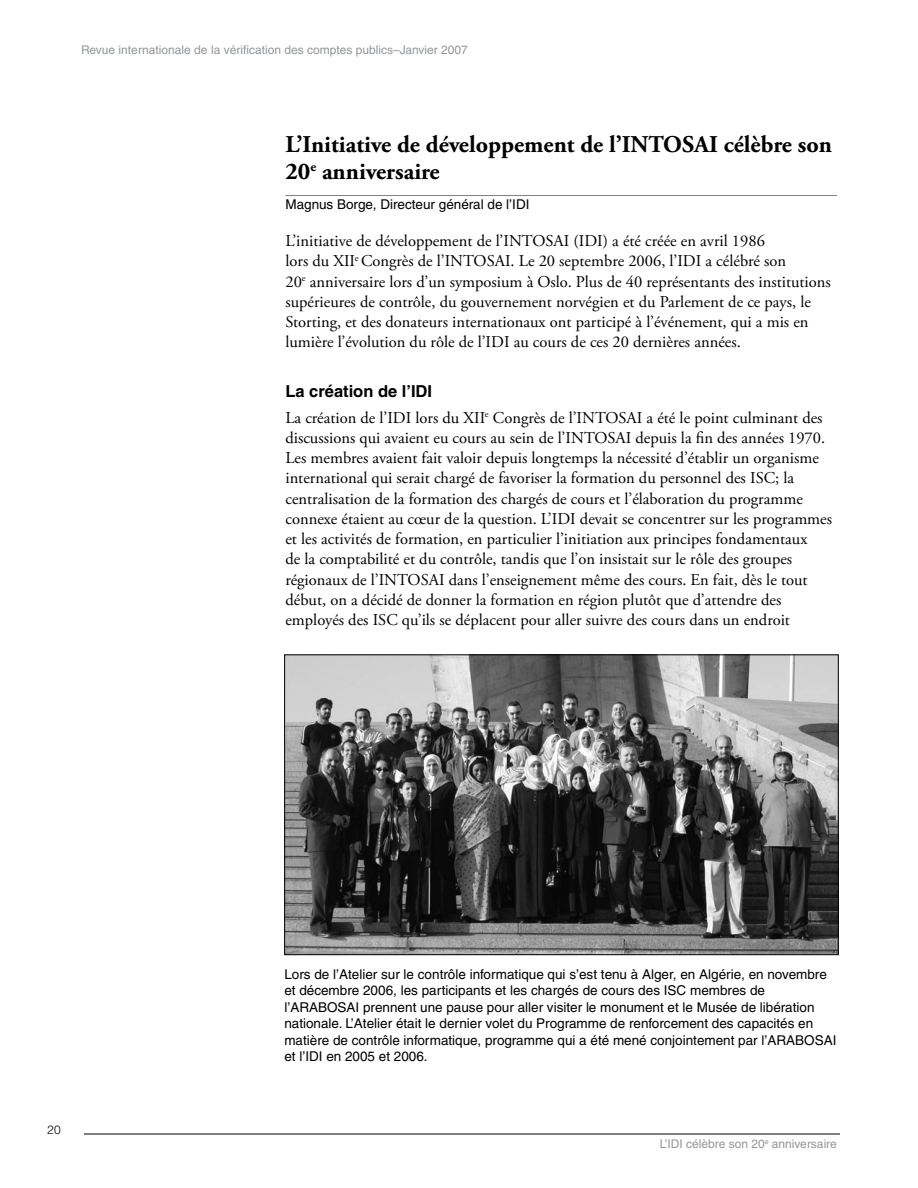
<style>
.page{position:relative;width:918px;height:1188px;background:#fff}
.page>*{position:absolute;margin:0;border:0;box-sizing:border-box;transform-origin:0 0}
.t1{font:700 24px/27px "Adobe Garamond Pro";color:#000}
.t2{font:16.5px/20.2px "Adobe Garamond Pro";color:#000}
.t3{font:700 16.5px "Helvetica";color:#000}
.t4{font:13.5px/16.5px "Helvetica";color:#000}
.t5{font:12px "Helvetica";color:#939598}
.t6{font:300 12px "Helvetica";color:#000}
</style>
<div class="page">
<hr style="left:84px;top:1134px;width:756px;height:1px;background:#000">
<hr style="left:285px;top:195px;width:552px;height:1px;background:#808284">
<img style="left:286px;top:657px;width:550px;height:296px">
<div style="left:284px;top:655px;width:554px;height:300px;border:1px solid #000"></div>
<p class="t5" style="left:81px;top:43px;width:388px">Revue internationale de la vérification des comptes publics–Janvier 2007</p>
<h1 class="t1" style="left:285px;top:132px;width:548px">L’Initiative de développement de l’INTOSAI célèbre son<br>20<sup>e</sup> anniversaire</h1>
<p class="t4" style="left:285px;top:196px;width:246px">Magnus Borge, Directeur général de l’IDI</p>
<p class="t2" style="left:285px;top:231px;width:547px">L’initiative de développement de l’INTOSAI (IDI) a été créée en avril 1986<br>lors du XII<sup>e</sup> Congrès de l’INTOSAI. Le 20 septembre 2006, l’IDI a célébré son<br>20<sup>e</sup> anniversaire lors d’un symposium à Oslo. Plus de 40 représentants des institutions supérieures de contrôle, du gouvernement norvégien et du Parlement de ce pays, le Storting, et des donateurs internationaux ont participé à l’événement, qui a mis en lumière l’évolution du rôle de l’IDI au cours de ces 20 dernières années.</p>
<p class="t3" style="left:285px;top:381px;width:148px">La création de l’IDI</p>
<p class="t2" style="left:285px;top:408px;width:548px">La création de l’IDI lors du XII<sup>e</sup> Congrès de l’INTOSAI a été le point culminant des discussions qui avaient eu cours au sein de l’INTOSAI depuis la fin des années 1970.<br>Les membres avaient fait valoir depuis longtemps la nécessité d’établir un organisme international qui serait chargé de favoriser la formation du personnel des ISC; la centralisation de la formation des chargés de cours et l’élaboration du programme connexe étaient au cœur de la question. L’IDI devait se concentrer sur les programmes et les activités de formation, en particulier l’initiation aux principes fondamentaux<br>de la comptabilité et du contrôle, tandis que l’on insistait sur le rôle des groupes régionaux de l’INTOSAI dans l’enseignement même des cours. En fait, dès le tout début, on a décidé de donner la formation en région plutôt que d’attendre des employés des ISC qu’ils se déplacent pour aller suivre des cours dans un endroit</p>
<p class="t6" style="left:47px;top:1122px;width:15px">20</p>
<p class="t4" style="left:284px;top:966px;width:554px">Lors de l’Atelier sur le contrôle informatique qui s’est tenu à Alger, en Algérie, en novembre et décembre 2006, les participants et les chargés de cours des ISC membres de l’ARABOSAI prennent une pause pour aller visiter le monument et le Musée de libération nationale. L’Atelier était le dernier volet du Programme de renforcement des capacités en matière de contrôle informatique, programme qui a été mené conjointement par l’ARABOSAI et l’IDI en 2005 et 2006.</p>
<p class="t5" style="left:660px;top:1137px;width:179px">L’IDI célèbre son 20<sup>e</sup> anniversaire</p>
</div>
